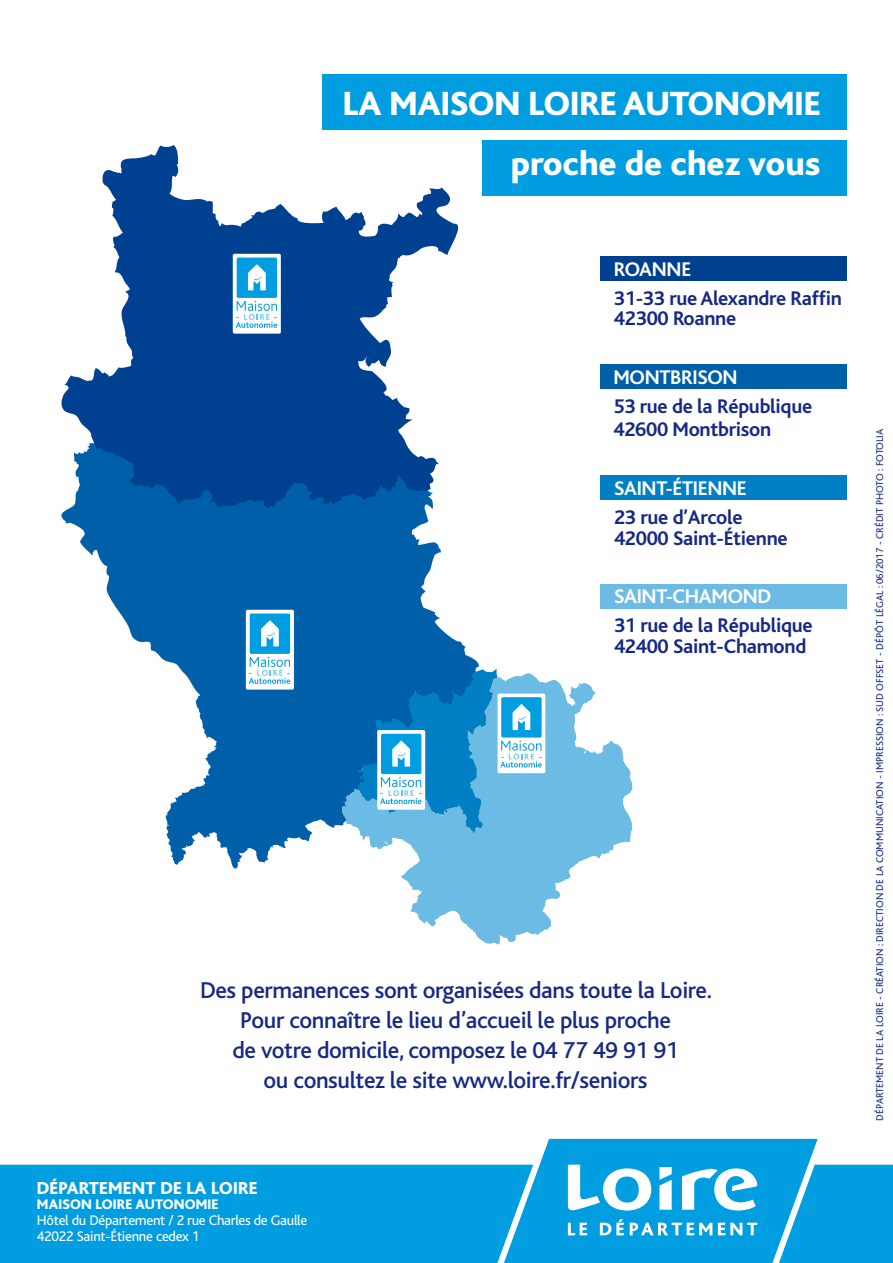
<style>
.page{position:relative;width:893px;height:1263px;background:#fff}
.page>*{position:absolute;margin:0;border:0;box-sizing:border-box;transform-origin:0 0}
.t1{font:800 35.1px/60px "Bliss";color:#fff;text-align:right}
.t2{font:500 24px/30px "Bliss";letter-spacing:-.015em;color:#162983;text-align:center}
.t3{font:700 20.7px/20.7px "Bliss";letter-spacing:-.015em;color:#162983}
.t4{font:700 20.7px "Bliss";letter-spacing:-.015em;color:#fff}
.t5{font:800 18.15px "Bliss";letter-spacing:.01em;color:#fff}
.t6{font:14.55px/15.8px "Bliss";letter-spacing:-.02em;color:#fff}
.t7{font:800 14.55px "Bliss";letter-spacing:.01em;color:#fff}
.t8{font:10.35px "Bliss";color:#162983}
</style>
<div class="page">
<div style="left:0;top:1165px;width:504px;height:98px;background:#009ee0"></div>
<svg style="left:504px;top:1139px;width:389px;height:124px"></svg>
<div style="left:600px;top:256px;width:246px;height:25px;background:#004091"></div>
<div style="left:600px;top:365px;width:246px;height:24px;background:#005fa9"></div>
<div style="left:600px;top:475px;width:246px;height:25px;background:#007fc5"></div>
<div style="left:600px;top:584px;width:246px;height:25px;background:#6cbbe4"></div>
<div style="left:322px;top:74px;width:524px;height:55px;background:#009ee0"></div>
<div style="left:482px;top:140px;width:364px;height:55px;background:#009ee0"></div>
<svg style="left:61px;top:509px;width:418px;height:359px;fill:#005fa9"></svg>
<svg style="left:61px;top:145px;width:398px;height:364px;fill:#004091"></svg>
<svg style="left:342px;top:673px;width:291px;height:271px;fill:#6cbbe4"></svg>
<svg style="left:233px;top:254px;width:48px;height:80px"></svg>
<svg style="left:246px;top:610px;width:48px;height:80px"></svg>
<svg style="left:356px;top:669px;width:190px;height:164px;background:#4aa3d5"></svg>
<h1 class="t1" style="left:343px;top:74px;width:479px">LA MAISON LOIRE AUTONOMIE proche de chez vous</h1>
<p class="t4" style="left:614px;top:258px;width:79px">ROANNE</p>
<p class="t3" style="left:614px;top:288px;width:229px">31-33 rue Alexandre Raffin<br>42300 Roanne</p>
<p class="t4" style="left:613px;top:367px;width:126px">MONTBRISON</p>
<p class="t3" style="left:613px;top:395px;width:200px;line-height:23px">53 rue de la République<br>42600 Montbrison</p>
<p class="t4" style="left:614px;top:478px;width:134px">SAINT-ÉTIENNE</p>
<p class="t3" style="left:614px;top:508px;width:175px">23 rue d’Arcole<br>42000 Saint-Étienne</p>
<p class="t4" style="left:614px;top:585px;width:159px">SAINT-CHAMOND</p>
<p class="t3" style="left:614px;top:615px;width:200px">31 rue de la République<br>42400 Saint-Chamond</p>
<p class="t2" style="left:200px;top:976px;width:514px">Des permanences sont organisées dans toute la Loire.<br>Pour connaître le lieu d’accueil le plus proche<br>de votre domicile, composez le 04 77 49 91 91<br>ou consultez le site www.loire.fr/seniors</p>
<p class="t5" style="left:37px;top:1178px;width:222px">DÉPARTEMENT DE LA LOIRE</p>
<p class="t7" style="left:37px;top:1197px;width:183px">MAISON LOIRE AUTONOMIE</p>
<p class="t6" style="left:37px;top:1213px;width:272px">Hôtel du Département / 2 rue Charles de Gaulle<br>42022 Saint-Étienne cedex 1</p>
<p class="t8" style="left:874px;top:1120px;width:693px;rotate:-90deg">DÉPARTEMENT DE LA LOIRE - CRÉATION : DIRECTION DE LA COMMUNICATION - IMPRESSION : SUD OFFSET - DÉPÔT LÉGAL : 06/2017 - CRÉDIT PHOTO : FOTOLIA</p>
</div>
